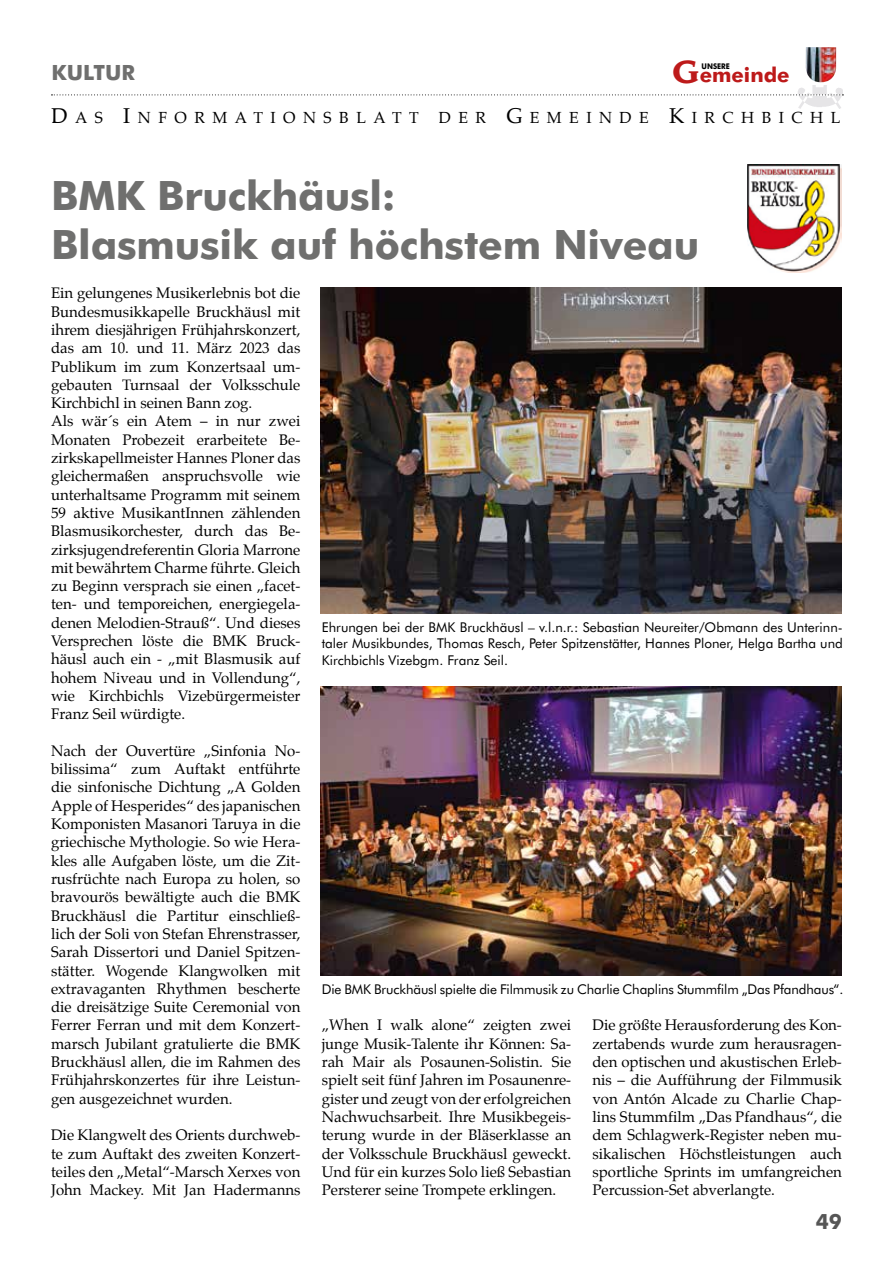
<style>
.page{position:relative;width:893px;height:1263px;background:#fff}
.page>*{position:absolute;margin:0;border:0;box-sizing:border-box;transform-origin:0 0}
.t1{font:700 40.5px/48.6px "Futura BT";letter-spacing:-.005em;color:#6f6f6e}
.t2{font:700 21px "Futura BT";color:#6f6f6e}
.t3{font:700 21px "Futura BT";color:#565656}
.t4{font:700 20.4px "Futura BT";color:#bd1a1a}
.t5{font:15.75px "Palatino";letter-spacing:.475em;color:#000}
.t6{font:15px/18.3px "Palatino";color:#000;text-align:justify}
.t7{font:13.5px/16.2px "Futura BT";letter-spacing:-.01em;color:#000;text-align:justify}
.t8{font:700 7.8px "Futura BT";color:#000;scale:.9 1}
.s1{font-family:"Leawood";font-size:31.5px}
.s2{font-size:21px}
</style>
<div class="page">
<img style="left:798px;top:86px;width:44px;height:23px">
<svg style="left:51px;top:94px;width:792px;height:1px"></svg>
<svg style="left:805px;top:49px;width:1px;height:20px"></svg>
<img style="left:806px;top:47px;width:30px;height:35px">
<img style="left:321px;top:287px;width:521px;height:326px">
<img style="left:321px;top:687px;width:521px;height:288px">
<img style="left:747px;top:164px;width:95px;height:109px">
<h2 class="t2" style="left:51px;top:60px;width:85px">KULTUR</h2>
<h3 class="t4" style="left:672px;top:62px;width:119px"><span class="s1">G</span>emeinde</h3>
<p class="t5" style="left:51px;top:107px;width:369px"><span class="s2">D</span>AS <span class="s2">I</span>NFORMATIONSBLATT</p>
<p class="t5" style="left:439px;top:107px;width:403px">DER <span class="s2">G</span>EMEINDE <span class="s2">K</span>IRCHBICHL</p>
<p class="t8" style="left:702px;top:61px;width:33px">UNSERE</p>
<h1 class="t1" style="left:51px;top:171px;width:650px">BMK Bruckhäusl:<br>Blasmusik auf höchstem Niveau</h1>
<p class="t6" style="left:51px;top:285px;width:251px;text-align:left">Ein gelungenes Musikerlebnis bot die Bundesmusikkapelle Bruckhäusl mit ihrem diesjährigen Frühjahrskonzert, das am 10. und 11. März 2023 das Publikum im zum Konzertsaal um&shy;gebauten Turnsaal der Volksschule Kirchbichl in seinen Bann zog.<br>Als wär´s ein Atem – in nur zwei Monaten Probezeit erarbeitete Be&shy;zirkskapellmeister Hannes Ploner das gleichermaßen anspruchsvolle wie unterhaltsame Programm mit seinem 59 aktive MusikantInnen zählenden Blasmusikorchester, durch das Be&shy;zirksjugendreferentin Gloria Marrone mit bewährtem Charme führte. Gleich zu Beginn versprach sie einen „facet&shy;ten- und temporeichen, energiegela&shy;denen Melodien-Strauß“. Und dieses Versprechen löste die BMK Bruck&shy;häusl auch ein - „mit Blasmusik auf hohem Niveau und in Vollendung“, wie Kirchbichls Vizebürgermeister Franz Seil würdigte.</p>
<p class="t6" style="left:51px;top:743px;width:251px">Nach der Ouvertüre „Sinfonia No&shy;bilissima“ zum Auftakt entführte die sinfonische Dichtung „A Golden Apple of Hesperides“ des japanischen Komponisten Masanori Taruya in die griechische Mythologie. So wie Hera&shy;kles alle Aufgaben löste, um die Zit&shy;rusfrüchte nach Europa zu holen, so bravourös bewältigte auch die BMK Bruckhäusl die Partitur einschließ&shy;lich der Soli von Stefan Ehrenstrasser, Sarah Dissertori und Daniel Spitzen&shy;stätter. Wogende Klangwolken mit extravaganten Rhythmen bescherte die dreisätzige Suite Ceremonial von Ferrer Ferran und mit dem Konzert&shy;marsch Jubilant gratulierte die BMK Bruckhäusl allen, die im Rahmen des Frühjahrskonzertes für ihre Leistun&shy;gen ausgezeichnet wurden.</p>
<p class="t6" style="left:51px;top:1127px;width:251px">Die Klangwelt des Orients durchweb&shy;te zum Auftakt des zweiten Konzert&shy;teiles den „Metal“-Marsch Xerxes von John Mackey. Mit Jan Hadermanns</p>
<p class="t7" style="left:322px;top:619px;width:523px">Ehrungen bei der BMK Bruckhäusl – v.l.n.r.: Sebastian Neureiter/Obmann des Unterinn&shy;taler Musikbundes, Thomas Resch, Peter Spitzenstätter, Hannes Ploner, Helga Bartha und Kirchbichls Vizebgm. Franz Seil.</p>
<p class="t7" style="left:322px;top:981px;width:523px">Die BMK Bruckhäusl spielte die Filmmusik zu Charlie Chaplins Stummfilm „Das Pfandhaus“.</p>
<p class="t6" style="left:322px;top:1017px;width:251px">„When I walk alone“ zeigten zwei junge Musik-Talente ihr Können: Sa&shy;rah Mair als Posaunen-Solistin. Sie spielt seit fünf Jahren im Posaunenre&shy;gister und zeugt von der erfolgreichen Nachwuchsarbeit. Ihre Musikbegeis&shy;terung wurde in der Bläserklasse an der Volksschule Bruckhäusl geweckt.<br>Und für ein kurzes Solo ließ Sebastian Persterer seine Trompete erklingen.</p>
<p class="t6" style="left:592px;top:1017px;width:251px">Die größte Herausforderung des Kon&shy;zertabends wurde zum herausragen&shy;den optischen und akustischen Erleb&shy;nis – die Aufführung der Filmmusik von Antón Alcade zu Charlie Chap&shy;lins Stummfilm „Das Pfandhaus“, die dem Schlagwerk-Register neben mu&shy;sikalischen Höchstleistungen auch sportliche Sprints im umfangreichen Percussion-Set abverlangte.</p>
<h2 class="t3" style="left:816px;top:1208px;width:28px">49</h2>
</div>
